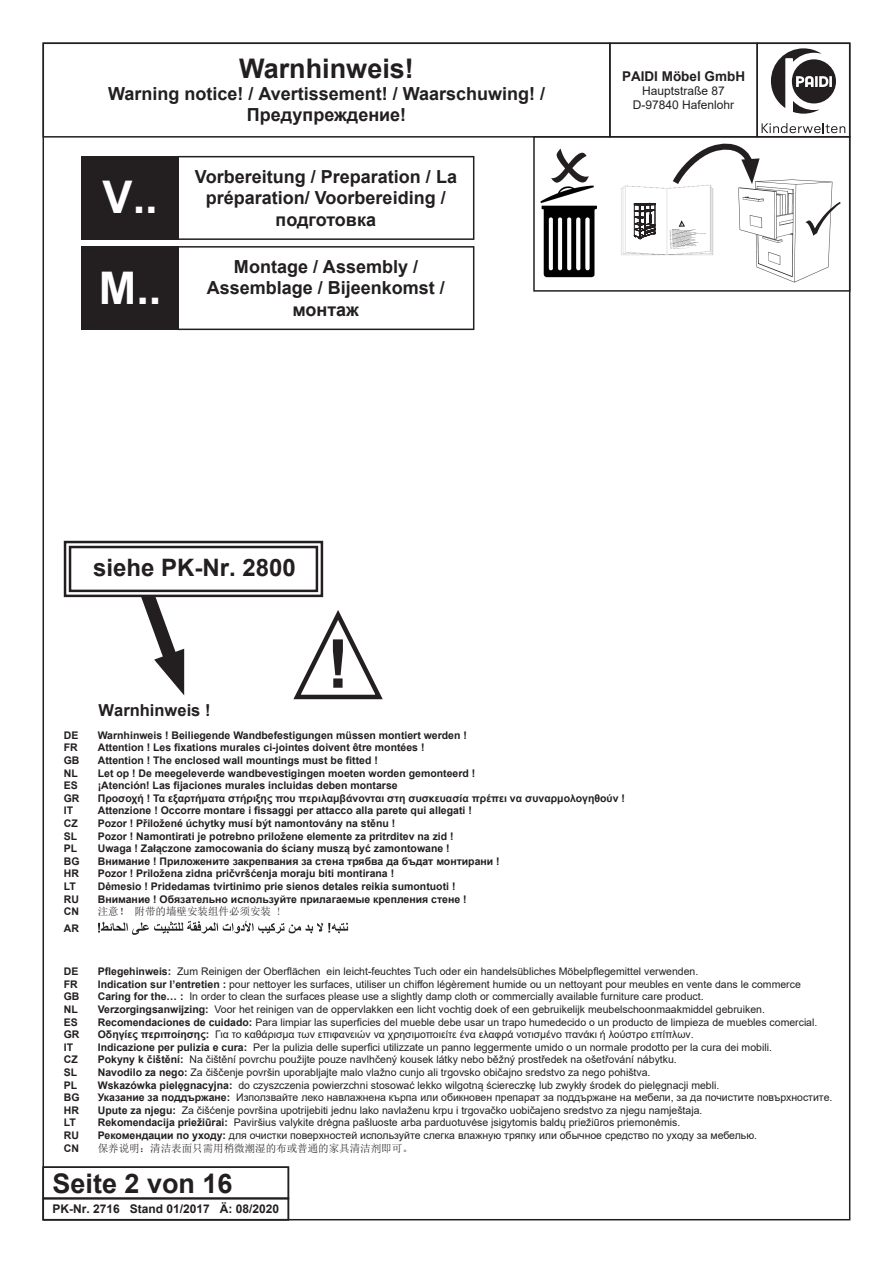
<style>
.page{position:relative;width:893px;height:1263px;background:#fff}
.page>*{position:absolute;margin:0;border:0;box-sizing:border-box;transform-origin:0 0}
.t1{font:700 67.5px "Arial";color:#231f20}
.t2{font:700 45px "Arial";color:#fff}
.t3{font:700 27px "Arial";color:#231f20}
.t4{font:700 24px "Arial";color:#231f20}
.t5{font:700 18px/21.6px "Arial";color:#231f20;text-align:center}
.t6{font:700 16.5px "Arial";color:#231f20}
.t7{font:700 13.5px "Arial";color:#231f20}
.t8{font:700 12px "Arial";color:#231f20}
.t9{font:12px/14.4px "Arial";color:#231f20;text-align:center}
.t10{font:10.5px "Arial";color:#231f20}
.t11{font:700 10.5px "Arial";color:#231f20}
.t12{font:10.5px "Sim Sun";color:#231f20}
.s1{font-weight:700}
</style>
<div class="page">
<svg style="left:98px;top:921px;width:250px;height:14px"></svg>
<svg style="left:63px;top:540px;width:320px;height:160px"></svg>
<div style="left:69px;top:546px;width:249px;height:46px;border:2px solid #231f20"></div>
<div style="left:43px;top:43px;width:568px;height:95px;border:2px solid #231f20"></div>
<div style="left:609px;top:43px;width:149px;height:95px;border:2px solid #231f20"></div>
<div style="left:756px;top:43px;width:94px;height:95px;border:2px solid #231f20"></div>
<div style="left:792px;top:59px;width:44px;height:44px;background:#231f20;border-radius:50%"></div>
<svg style="left:771px;top:48px;width:61px;height:66px"></svg>
<svg style="left:762px;top:123px;width:83px;height:10px"></svg>
<img style="left:540px;top:185px;width:57px;height:93px">
<img style="left:738px;top:179px;width:102px;height:104px">
<svg style="left:805px;top:202px;width:36px;height:34px"></svg>
<svg style="left:551px;top:149px;width:38px;height:34px"></svg>
<img style="left:621px;top:185px;width:93px;height:70px">
<svg style="left:634px;top:203px;width:22px;height:37px"></svg>
<svg style="left:673px;top:247px;width:17px;height:2px"></svg>
<svg style="left:667px;top:143px;width:93px;height:48px"></svg>
<div style="left:533px;top:136px;width:317px;height:156px;border:2px solid #231f20"></div>
<div style="left:81px;top:156px;width:98px;height:84px;background:#231f20"></div>
<div style="left:177px;top:156px;width:297px;height:84px;border:2px solid #231f20"></div>
<div style="left:81px;top:246px;width:98px;height:84px;background:#231f20"></div>
<div style="left:177px;top:246px;width:297px;height:84px;border:2px solid #231f20"></div>
<div style="left:43px;top:1198px;width:246px;height:22px;border:2px solid #231f20"></div>
<div style="left:43px;top:1166px;width:246px;height:33px;border:2px solid #231f20"></div>
<svg style="left:679px;top:221px;width:6px;height:5px"></svg>
<h3 class="t3" style="left:239px;top:50px;width:176px">Warnhinweis!</h3>
<h3 class="t5" style="left:108px;top:83px;width:439px">Warning notice! / Avertissement! / Waarschuwing! /<br>Предупреждение!</h3>
<h2 class="t2" style="left:103px;top:166px;width:57px">V..</h2>
<h3 class="t5" style="left:195px;top:166px;width:264px">Vorbereitung / Preparation / La préparation/ Voorbereiding / подготовка</h3>
<h2 class="t2" style="left:99px;top:256px;width:64px">M..</h2>
<h3 class="t5" style="left:207px;top:256px;width:240px">Montage / Assembly /<br>Assemblage / Bijeenkomst / монтаж</h3>
<p class="t7" style="left:622px;top:66px;width:125px">PAIDI Möbel GmbH</p>
<p class="t9" style="left:633px;top:83px;width:103px">Hauptstraße 87<br>D-97840 Hafenlohr</p>
<h3 class="t4" style="left:93px;top:551px;width:204px">siehe PK-Nr. 2800</h3>
<h3 class="t6" style="left:99px;top:698px;width:113px">Warnhinweis !</h3>
<h1 class="t1" style="left:327px;top:616px;width:24px">!</h1>
<p class="t11" style="left:64px;top:728px;width:16px">DE</p>
<p class="t11" style="left:98px;top:728px;width:371px">Warnhinweis ! Beiliegende Wandbefestigungen müssen montiert werden !</p>
<p class="t11" style="left:64px;top:740px;width:15px">FR</p>
<p class="t11" style="left:98px;top:740px;width:328px">Attention ! Les fixations murales ci-jointes doivent être montées !</p>
<p class="t11" style="left:64px;top:753px;width:17px">GB</p>
<p class="t11" style="left:98px;top:753px;width:282px">Attention ! The enclosed wall mountings must be fitted !</p>
<p class="t11" style="left:64px;top:765px;width:15px">NL</p>
<p class="t11" style="left:98px;top:765px;width:379px">Let op ! De meegeleverde wandbevestigingen moeten worden gemonteerd !</p>
<p class="t11" style="left:64px;top:778px;width:16px">ES</p>
<p class="t11" style="left:98px;top:778px;width:301px">¡Atención! Las fijaciones murales incluidas deben montarse</p>
<p class="t11" style="left:64px;top:791px;width:17px">GR</p>
<p class="t11" style="left:98px;top:791px;width:529px">Προσοχή ! Τα εξαρτήματα στήριξης που περιλαμβάνονται στη συσκευασία πρέπει να συναρμολογηθούν !</p>
<p class="t11" style="left:64px;top:803px;width:11px">IT</p>
<p class="t11" style="left:98px;top:803px;width:376px">Attenzione ! Occorre montare i fissaggi per attacco alla parete qui allegati !</p>
<p class="t11" style="left:64px;top:816px;width:15px">CZ</p>
<p class="t11" style="left:98px;top:816px;width:299px">Pozor ! Přiložené úchytky musí být namontovány na stěnu !</p>
<p class="t11" style="left:64px;top:828px;width:15px">SL</p>
<p class="t11" style="left:98px;top:828px;width:357px">Pozor ! Namontirati je potrebno priložene elemente za pritrditev na zid !</p>
<p class="t11" style="left:64px;top:841px;width:15px">PL</p>
<p class="t11" style="left:98px;top:841px;width:353px">Uwaga ! Załączone zamocowania do ściany muszą być zamontowane !</p>
<p class="t11" style="left:64px;top:854px;width:17px">BG</p>
<p class="t11" style="left:98px;top:854px;width:403px">Внимание ! Приложените закрепвания за стена трябва да бъдат монтирани !</p>
<p class="t11" style="left:64px;top:866px;width:17px">HR</p>
<p class="t11" style="left:98px;top:866px;width:298px">Pozor ! Priložena zidna pričvršćenja moraju biti montirana !</p>
<p class="t11" style="left:64px;top:879px;width:14px">LT</p>
<p class="t11" style="left:98px;top:879px;width:359px">Dėmesio ! Pridedamas tvirtinimo prie sienos detales reikia sumontuoti !</p>
<p class="t11" style="left:64px;top:891px;width:17px">RU</p>
<p class="t11" style="left:98px;top:891px;width:370px">Внимание ! Обязательно используйте прилагаемые крепления стене !</p>
<p class="t11" style="left:64px;top:904px;width:17px">CN</p>
<p class="t12" style="left:98px;top:906px;width:185px">注意！ 附带的墙壁安装组件必须安装 !</p>
<p class="t11" style="left:64px;top:920px;width:17px">AR</p>
<p class="t11" style="left:64px;top:964px;width:16px">DE</p>
<p class="t10" style="left:98px;top:964px;width:602px"><span class="s1">Pflegehinweis:</span> Zum Reinigen der Oberflächen ein leicht-feuchtes Tuch oder ein handelsübliches Möbelpflegemittel verwenden.</p>
<p class="t11" style="left:64px;top:976px;width:15px">FR</p>
<p class="t10" style="left:98px;top:977px;width:705px"><span class="s1">Indication sur l’entretien :</span> pour nettoyer les surfaces, utiliser un chiffon légèrement humide ou un nettoyant pour meubles en vente dans le commerce</p>
<p class="t11" style="left:64px;top:989px;width:17px">GB</p>
<p class="t10" style="left:98px;top:989px;width:607px"><span class="s1">Caring for the… :</span> In order to clean the surfaces please use a slightly damp cloth or commercially available furniture care product.</p>
<p class="t11" style="left:64px;top:1002px;width:15px">NL</p>
<p class="t10" style="left:98px;top:1002px;width:669px"><span class="s1">Verzorgingsanwijzing:</span> Voor het reinigen van de oppervlakken een licht vochtig doek of een gebruikelijk meubelschoonmaakmiddel gebruiken.</p>
<p class="t11" style="left:64px;top:1014px;width:16px">ES</p>
<p class="t10" style="left:98px;top:1014px;width:721px"><span class="s1">Recomendaciones de cuidado:</span> Para limpiar las superficies del mueble debe usar un trapo humedecido o un producto de limpieza de muebles comercial.</p>
<p class="t11" style="left:64px;top:1027px;width:17px">GR</p>
<p class="t10" style="left:98px;top:1027px;width:597px"><span class="s1">Οδηγίες περιποίησης:</span> Για το καθάρισμα των επιφανειών να χρησιμοποιείτε ένα ελαφρά νοτισμένο πανάκι ή λούστρο επίπλων.</p>
<p class="t11" style="left:64px;top:1039px;width:11px">IT</p>
<p class="t10" style="left:98px;top:1040px;width:676px"><span class="s1">Indicazione per pulizia e cura:</span> Per la pulizia delle superfici utilizzate un panno leggermente umido o un normale prodotto per la cura dei mobili.</p>
<p class="t11" style="left:64px;top:1052px;width:15px">CZ</p>
<p class="t10" style="left:98px;top:1052px;width:580px"><span class="s1">Pokyny k čištění:</span> Na čištění povrchu použijte pouze navlhčený kousek látky nebo běžný prostředek na ošetřování nábytku.</p>
<p class="t11" style="left:64px;top:1065px;width:15px">SL</p>
<p class="t10" style="left:98px;top:1065px;width:554px"><span class="s1">Navodilo za nego:</span> Za čiščenje površin uporabljajte malo vlažno cunjo ali trgovsko običajno sredstvo za nego pohištva.</p>
<p class="t11" style="left:64px;top:1077px;width:15px">PL</p>
<p class="t10" style="left:98px;top:1077px;width:623px"><span class="s1">Wskazówka pielęgnacyjna:</span> do czyszczenia powierzchni stosować lekko wilgotną ściereczkę lub zwykły środek do pielęgnacji mebli.</p>
<p class="t11" style="left:64px;top:1090px;width:17px">BG</p>
<p class="t10" style="left:98px;top:1090px;width:736px"><span class="s1">Указание за поддържане:</span> Използвайте леко навлажнена кърпа или обикновен препарат за поддържане на мебели, за да почистите повърхностите.</p>
<p class="t11" style="left:64px;top:1102px;width:17px">HR</p>
<p class="t10" style="left:98px;top:1103px;width:606px"><span class="s1">Upute za njegu:</span> Za čišćenje površina upotrijebiti jednu lako navlaženu krpu i trgovačko uobičajeno sredstvo za njegu namještaja.</p>
<p class="t11" style="left:64px;top:1115px;width:14px">LT</p>
<p class="t10" style="left:98px;top:1115px;width:584px"><span class="s1">Rekomendacija priežiūrai:</span> Paviršius valykite drėgna pašluoste arba parduotuvėse įsigytomis baldų priežiūros priemonėmis.</p>
<p class="t11" style="left:64px;top:1128px;width:17px">RU</p>
<p class="t10" style="left:98px;top:1128px;width:661px"><span class="s1">Рекомендации по уходу:</span> для очистки поверхностей используйте слегка влажную тряпку или обычное средство по уходу за мебелью.</p>
<p class="t11" style="left:64px;top:1140px;width:17px">CN</p>
<p class="t12" style="left:98px;top:1142px;width:317px">保养说明：清洁表面只需用稍微潮湿的布或普通的家具清洁剂即可。</p>
<p class="t3" style="left:53px;top:1164px;width:182px">Seite 2 von 16</p>
<p class="t8" style="left:53px;top:1201px;width:228px">PK-Nr. 2716 Stand 01/2017 Ä: 08/2020</p>
</div>
